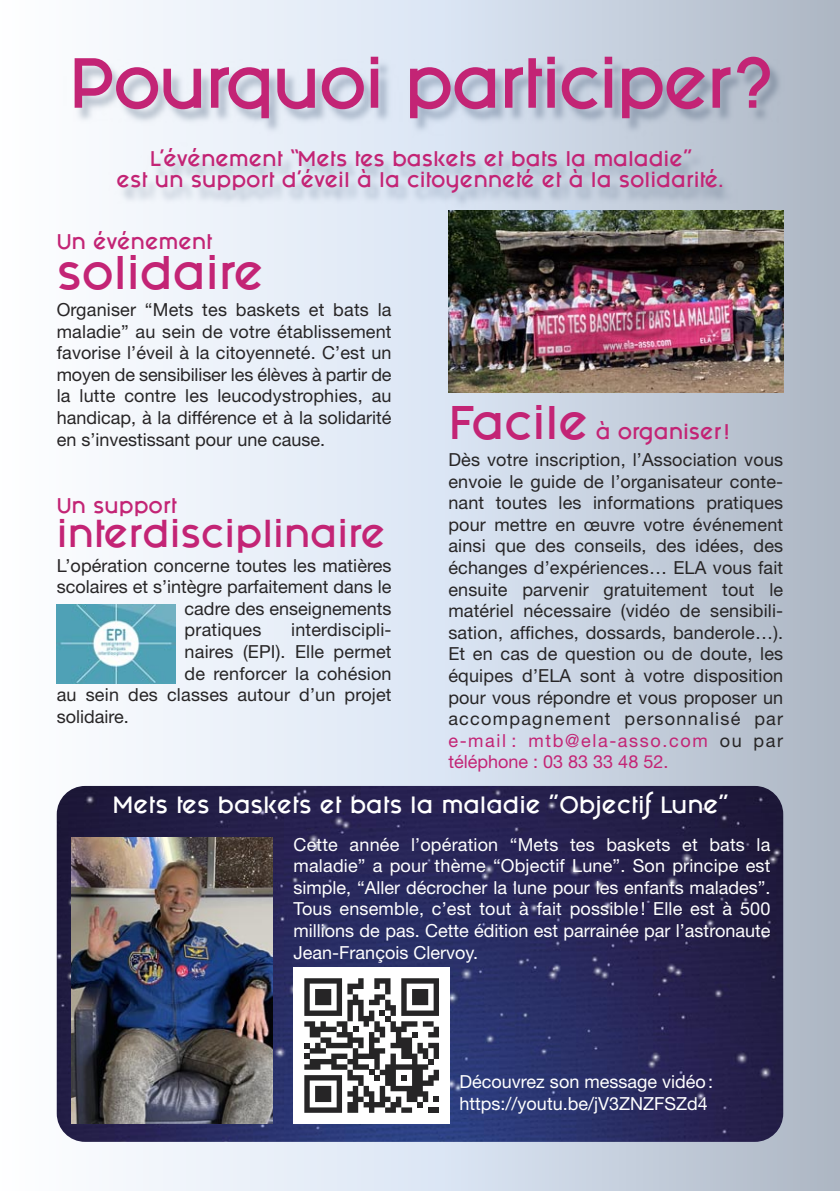
<style>
.page{position:relative;width:840px;height:1191px;background:#fff}
.page>*{position:absolute;margin:0;border:0;box-sizing:border-box;transform-origin:0 0}
.t1{font:60px "Fashion Fetish";letter-spacing:-.035em;color:#c32475}
.t2{font:40px "Fashion Fetish";color:#c32475}
.t3{font:33px "Fashion Fetish";color:#c32475}
.t4{font:20px "Fashion Fetish";color:#fff}
.t5{font:18px/21.6px "Helvetica Neue";letter-spacing:.005em;color:#272526;text-align:justify}
.t6{font:18px/21.6px "Helvetica Neue";color:#fff;text-align:justify}
.t7{font:18px "Fashion Fetish";color:#c32475}
.s1{color:#c32475}
</style>
<div class="page">
<div style="left:0;top:0;width:839px;height:1190px;background:linear-gradient(to right,#fff,#b0bdce)"></div>
<img style="left:0;top:43px;width:839px;height:238px">
<img style="left:448px;top:211px;width:334px;height:182px">
<img style="left:57px;top:786px;width:725px;height:355px;border-radius:28px">
<div style="left:293px;top:967px;width:156px;height:156px;background:#fff"></div>
<svg style="left:304px;top:978px;width:135px;height:134px"></svg>
<img style="left:57px;top:604px;width:119px;height:79px">
<img style="left:71px;top:838px;width:201px;height:285px">
<p class="t1" style="left:69px;top:72px;width:704px">Pourquoi participer?</p>
<p class="t7" style="left:150px;top:155px;width:541px">L’événement “Mets tes baskets et bats la maladie”</p>
<p class="t7" style="left:116px;top:176px;width:608px">est un support d’éveil à la citoyenneté et à la solidarité.</p>
<p class="t7" style="left:57px;top:238px;width:157px">Un événement</p>
<p class="t2" style="left:57px;top:265px;width:208px">solidaire</p>
<p class="t5" style="left:57px;top:300px;width:336px">Organiser “Mets tes baskets et bats la maladie” au sein de votre établissement favorise l’éveil à la citoyenneté. C’est un moyen de sensibiliser les élèves à partir de la lutte contre les leuco dystrophies, au handicap, à la différence et à la solidarité en s’investissant pour une cause.</p>
<p class="t2" style="left:448px;top:415px;width:141px">Facile</p>
<p class="t7" style="left:595px;top:428px;width:135px">à organiser !</p>
<p class="t5" style="left:448px;top:450px;width:336px">Dès votre inscription, l’Association vous envoie le guide de l’organisateur conte - nant toutes les informations pratiques pour mettre en œuvre votre événement ainsi que des conseils, des idées, des échanges d’expériences… ELA vous fait ensuite parvenir gratuitement tout le matériel nécessaire (vidéo de sensibili - sation, affiches, dossards, banderole…).<br>Et en cas de question ou de doute, les équipes d’ELA sont à votre disposition pour vous répondre et vous proposer un accompagnement personnalisé par <span class="s1">e-mail : mtb@ela-asso.com</span> ou par <span class="s1">téléphone : 03 83 33 48 52.</span></p>
<p class="t7" style="left:57px;top:502px;width:122px">Un support</p>
<p class="t3" style="left:57px;top:527px;width:330px">interdisciplinaire</p>
<p class="t5" style="left:57px;top:556px;width:336px">L’opération concerne toutes les matières</p>
<p class="t5" style="left:57px;top:578px;width:336px">scolaires et s’intègre parfaitement dans le</p>
<p class="t5" style="left:184px;top:599px;width:208px">cadre des enseigne ments</p>
<p class="t5" style="left:184px;top:621px;width:78px">pratiques</p>
<p class="t5" style="left:291px;top:621px;width:102px">interdiscipli -</p>
<p class="t5" style="left:184px;top:642px;width:208px">naires (EPI). Elle permet</p>
<p class="t5" style="left:184px;top:664px;width:208px">de renforcer la cohésion</p>
<p class="t5" style="left:57px;top:686px;width:336px">au sein des classes autour d’un projet</p>
<p class="t5" style="left:57px;top:707px;width:74px">solidaire.</p>
<p class="t4" style="left:112px;top:800px;width:617px">Mets tes baskets et bats la maladie "Objectif Lune"</p>
<p class="t6" style="left:293px;top:835px;width:478px">Cette année l’opération “Mets tes baskets et bats la maladie” a pour thème “Objectif Lune”. Son principe est simple, “Aller décrocher la lune pour les enfants malades”.<br>Tous ensemble, c’est tout à fait possible ! Elle est à 500 millions de pas. Cette édition est parrainée par l’astronaute Jean-François Clervoy.</p>
<p class="t6" style="left:459px;top:1073px;width:255px">Découvrez son message vidéo:</p>
<p class="t6" style="left:459px;top:1094px;width:250px">https://youtu.be/jV3ZNZFSZd4</p>
</div>
